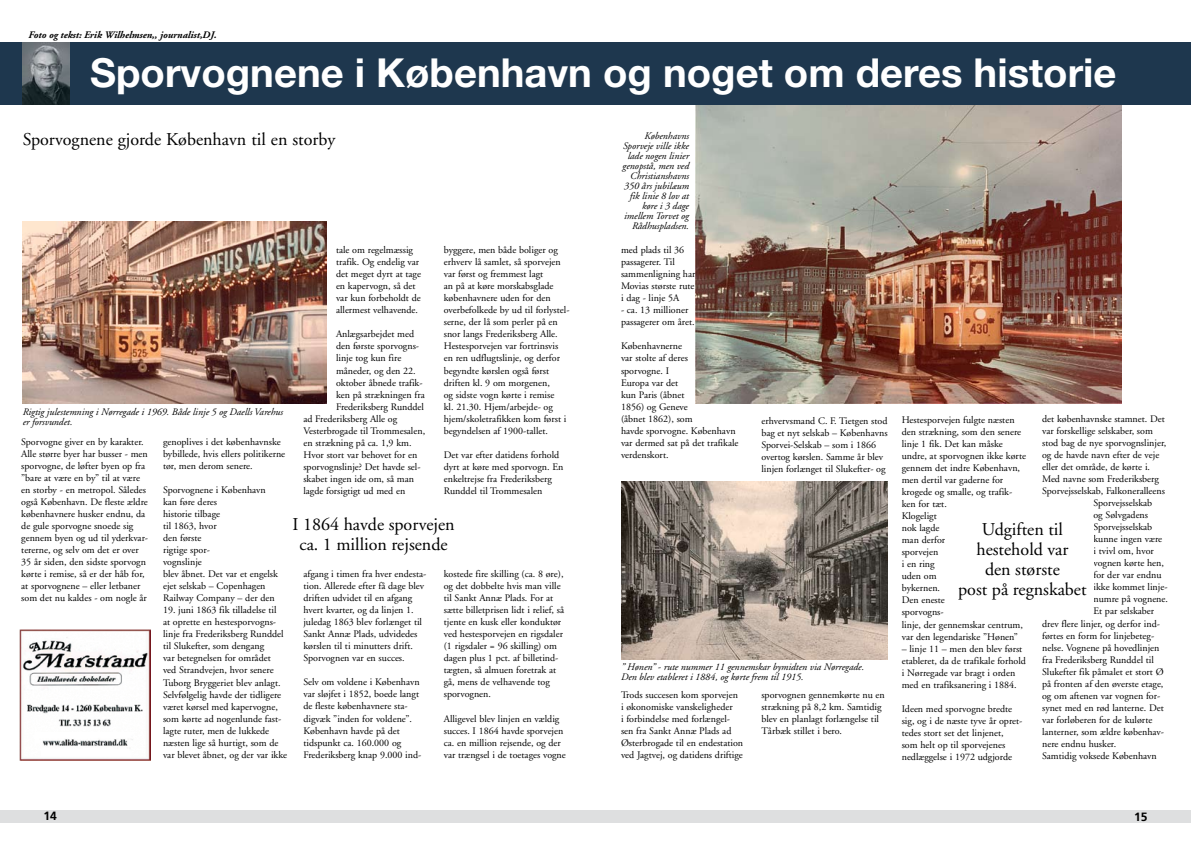
<style>
.page{position:relative;width:1191px;height:842px;background:#fff}
.page>*{position:absolute;margin:0;border:0;box-sizing:border-box;transform-origin:0 0}
.t1{font:700 40px "Helvetica Neue";color:#fff}
.t2{font:18px/20px "Adobe Garamond";color:#000;text-align:center}
.t3{font:700 12px "Frutiger";color:#000}
.t4{font:10px/12px "Adobe Garamond";color:#000}
.t5{font:italic 10px/10px "Adobe Garamond";color:#000}
.t6{font:italic 700 10px "Adobe Garamond";color:#000}
</style>
<div class="page">
<div style="left:0;top:810px;width:1191px;height:12px;background:#dedfe0"></div>
<div style="left:0;top:43px;width:1191px;height:62px;background:#1e374e"></div>
<img style="left:695px;top:105px;width:426px;height:298px">
<img style="left:23px;top:222px;width:304px;height:181px">
<img style="left:621px;top:481px;width:266px;height:178px">
<img style="left:20px;top:630px;width:131px;height:130px">
<img style="left:23px;top:43px;width:47px;height:62px">
<p class="t6" style="left:29px;top:29px;width:189px">Foto og tekst: Erik Wilhelmsen,, journalist,DJ.</p>
<h1 class="t1" style="left:90px;top:48px;width:1027px">Sporvognene i København og noget om deres historie</h1>
<h2 class="t2" style="left:23px;top:130px;width:314px">Sporvognene gjorde København til en storby</h2>
<p class="t5" style="left:622px;top:132px;width:68px;text-align:right">Københavns<br>Sporveje ville ikke lade nogen linier genopstå, men ved<br>Christianshavns<br>350 års jubilæum fik linie 8 lov at køre i 3 dage imellem Torvet og<br>Rådhuspladsen.</p>
<p class="t4" style="left:336px;top:244px;width:87px">tale om regelmæssig trafik. Og endelig var det meget dyrt at tage en kapervogn, så det var kun forbeholdt de allermest velhavende.</p>
<p class="t4" style="left:336px;top:328px;width:80px">Anlægsarbejdet med</p>
<p class="t4" style="left:336px;top:340px;width:85px">den første sporvogns-</p>
<p class="t4" style="left:336px;top:353px;width:67px">linje tog kun fire</p>
<p class="t4" style="left:336px;top:365px;width:81px">måneder, og den 22.</p>
<p class="t4" style="left:336px;top:377px;width:88px">oktober åbnede trafik-</p>
<p class="t4" style="left:336px;top:389px;width:90px">ken på strækningen fra</p>
<p class="t4" style="left:336px;top:401px;width:89px">Frederiksberg Runddel</p>
<p class="t4" style="left:303px;top:413px;width:95px">ad Frederiksberg Alle og</p>
<p class="t4" style="left:303px;top:425px;width:123px">Vesterbrogade til Trommesalen,</p>
<p class="t4" style="left:303px;top:437px;width:110px">en strækning på ca. 1,9 km.</p>
<p class="t4" style="left:303px;top:449px;width:115px">Hvor stort var behovet for en</p>
<p class="t4" style="left:303px;top:461px;width:119px">sporvognslinje? Det havde sel-</p>
<p class="t4" style="left:303px;top:473px;width:112px">skabet ingen ide om, så man</p>
<p class="t4" style="left:303px;top:485px;width:103px">lagde forsigtigt ud med en</p>
<p class="t4" style="left:444px;top:244px;width:127px">byggere, men både boliger og erhverv lå samlet, så sporvejen var først og fremmest lagt<br>an på at køre morskabsglade københavnere uden for den overbefolkede by ud til forlystel&shy;serne, der lå som perler på en snor langs Frederiksberg Alle.<br>Hestesporvejen var fortrinsvis en ren udflugtslinje, og derfor begyndte kørslen også først driften kl. 9 om morgenen,<br>og sidste vogn kørte i remise<br>kl. 21.30. Hjem/arbejde- og hjem/skoletrafikken kom først i begyndelsen af 1900-tallet.</p>
<p class="t4" style="left:444px;top:449px;width:121px">Det var efter datidens forhold dyrt at køre med sporvogn. En enkeltrejse fra Frederiksberg<br>Runddel til Trommesalen</p>
<p class="t4" style="left:621px;top:244px;width:76px">med plads til 36 passagerer. Til sammenligning har<br>Movias største rute i dag - linje 5A</p>
<p class="t4" style="left:621px;top:304px;width:75px">- ca. 13 millioner passagerer om året.</p>
<p class="t4" style="left:621px;top:340px;width:119px">Københavnerne<br>var stolte af deres<br>sporvogne. I<br>Europa var det<br>kun Paris (åbnet<br>1856) og Geneve<br>(åbnet 1862), som<br>havde sporvogne. København var dermed sat på det trafikale verdenskort.</p>
<p class="t5" style="left:23px;top:407px;width:262px">Rigtig julestemning i Nørregade i 1969. Både linje 5 og Daells Varehus er forsvundet.</p>
<p class="t4" style="left:1042px;top:413px;width:124px">det københavnske stamnet. Det</p>
<p class="t4" style="left:1042px;top:425px;width:112px">var forskellige selskaber, som</p>
<p class="t4" style="left:1042px;top:437px;width:126px">stod bag de nye sporvognslinjer,</p>
<p class="t4" style="left:1042px;top:449px;width:119px">og de havde navn efter de veje</p>
<p class="t4" style="left:1042px;top:461px;width:109px">eller det område, de kørte i.</p>
<p class="t4" style="left:1042px;top:473px;width:118px">Med navne som Frederiksberg</p>
<p class="t4" style="left:1042px;top:485px;width:124px">Sporvejsselskab, Falkoneralleens</p>
<p class="t4" style="left:1093px;top:497px;width:60px">Sporvejsselskab</p>
<p class="t4" style="left:1093px;top:509px;width:56px">og Sølvgadens</p>
<p class="t4" style="left:1093px;top:521px;width:60px">Sporvejsselskab</p>
<p class="t4" style="left:1093px;top:533px;width:70px">kunne ingen være</p>
<p class="t4" style="left:1093px;top:545px;width:62px">i tvivl om, hvor</p>
<p class="t4" style="left:1093px;top:557px;width:72px">vognen kørte hen,</p>
<p class="t4" style="left:1093px;top:569px;width:69px">for der var endnu</p>
<p class="t4" style="left:1093px;top:581px;width:76px">ikke kommet linje-</p>
<p class="t4" style="left:1093px;top:593px;width:76px">numre på vognene.</p>
<p class="t4" style="left:1093px;top:606px;width:62px">Et par selskaber</p>
<p class="t4" style="left:1042px;top:618px;width:119px">drev flere linjer, og derfor ind-</p>
<p class="t4" style="left:1042px;top:630px;width:114px">førtes en form for linjebeteg-</p>
<p class="t4" style="left:1042px;top:642px;width:119px">nelse. Vognene på hovedlinjen</p>
<p class="t4" style="left:1042px;top:654px;width:113px">fra Frederiksberg Runddel til</p>
<p class="t4" style="left:1042px;top:666px;width:123px">Slukefter fik påmalet et stort Ø</p>
<p class="t4" style="left:1042px;top:678px;width:123px">på fronten af den øverste etage,</p>
<p class="t4" style="left:1042px;top:690px;width:120px">og om aftenen var vognen for-</p>
<p class="t4" style="left:1042px;top:702px;width:123px">synet med en rød lanterne. Det</p>
<p class="t4" style="left:1042px;top:714px;width:112px">var forløberen for de kulørte</p>
<p class="t4" style="left:1042px;top:726px;width:123px">lanterner, som ældre københav-</p>
<p class="t4" style="left:1042px;top:738px;width:76px">nere endnu husker.</p>
<p class="t4" style="left:1042px;top:750px;width:116px">Samtidig voksede København</p>
<p class="t4" style="left:901px;top:414px;width:126px">Hestesporvejen fulgte næsten den strækning, som den senere linje 1 fik. Det kan måske undre, at sporvognen ikke kørte gennem det indre København, men dertil var gaderne for krogede og smalle, og trafik&shy;ken for tæt.<br>Klogeligt<br>nok lagde<br>man derfor<br>sporvejen<br>i en ring<br>uden om<br>bykernen.<br>Den eneste<br>sporvogns-<br>linje, der gennemskar centrum, var den legendariske ”Hønen”</p>
<p class="t4" style="left:901px;top:643px;width:126px">– linje 11 – men den blev først etableret, da de trafikale forhold i Nørregade var bragt i orden med en trafiksanering i 1884.</p>
<p class="t4" style="left:901px;top:703px;width:122px">Ideen med sporvogne bredte sig, og i de næste tyve år opret&shy;tedes stort set det linjenet,<br>som helt op til sporvejenes nedlæggelse i 1972 udgjorde</p>
<p class="t4" style="left:761px;top:415px;width:128px">erhvervsmand C. F. Tietgen stod bag et nyt selskab – Københavns<br>Sporvei-Selskab – som i 1866 overtog kørslen. Samme år blev linjen forlænget til Slukefter- og</p>
<p class="t4" style="left:163px;top:436px;width:124px">genoplives i det københavnske bybillede, hvis ellers politikerne tør, men derom senere.</p>
<p class="t4" style="left:163px;top:484px;width:116px">Sporvognene i København kan føre deres<br>historie tilbage<br>til 1863, hvor<br>den første<br>rigtige spor-<br>vognslinje<br>blev åbnet. Det var et engelsk ejet selskab – Copenhagen<br>Railway Company – der den</p>
<p class="t4" style="left:163px;top:604px;width:126px">19. juni 1863 fik tilladelse til<br>at oprette en hestesporvogns&shy;linje fra Frederiksberg Runddel til Slukefter, som dengang<br>var betegnelsen for området<br>ved Strandvejen, hvor senere<br>Tuborg Bryggeriet blev anlagt.<br>Selvfølgelig havde der tidligere været kørsel med kapervogne, som kørte ad nogenlunde fast&shy;lagte ruter, men de lukkede næsten lige så hurtigt, som de var blevet åbnet, og der var ikke</p>
<p class="t4" style="left:21px;top:436px;width:128px">Sporvogne giver en by karakter.<br>Alle større byer har busser - men sporvogne, de løfter byen op fra ”bare at være en by” til at være en storby - en metropol. Således også København. De fleste ældre københavnere husker endnu, da de gule sporvogne snoede sig gennem byen og ud til yderkvar&shy;tererne, og selv om det er over<br>35 år siden, den sidste sporvogn kørte i remise, så er der håb for, at sporvognene – eller letbaner som det nu kaldes - om nogle år</p>
<h2 class="t2" style="left:292px;top:515px;width:163px">I 1864 havde sporvejen ca. 1 million rejsende</h2>
<h2 class="t2" style="left:958px;top:519px;width:130px">Udgiften til hestehold var<br>den største<br>post på regnskabet</h2>
<p class="t4" style="left:303px;top:568px;width:124px">afgang i timen fra hver endesta&shy;tion. Allerede efter få dage blev driften udvidet til en afgang hvert kvarter, og da linjen 1. juledag 1863 blev forlænget til<br>Sankt Annæ Plads, udvidedes kørslen til ti minutters drift.<br>Sporvognen var en succes.</p>
<p class="t4" style="left:303px;top:676px;width:119px">Selv om voldene i København var sløjfet i 1852, boede langt de fleste københavnere sta&shy;digvæk ”inden for voldene”.<br>København havde på det tidspunkt ca. 160.000 og<br>Frederiksberg knap 9.000 ind-</p>
<p class="t4" style="left:444px;top:568px;width:122px">kostede fire skilling (ca. 8 øre), og det dobbelte hvis man ville til Sankt Annæ Plads. For at sætte billetprisen lidt i relief, så tjente en kusk eller konduktør ved hestesporvejen en rigsdaler (1 rigsdaler = 96 skilling) om dagen plus 1 pct. af billetind&shy;tægten, så almuen foretrak at gå, mens de velhavende tog sporvognen.</p>
<p class="t4" style="left:444px;top:713px;width:124px">Alligevel blev linjen en vældig succes. I 1864 havde sporvejen ca. en million rejsende, og der var trængsel i de toetages vogne</p>
<p class="t5" style="left:621px;top:662px;width:245px">” Hønen” - rute nummer 11 gennemskar bymidten via Nørregade.<br>Den blev etableret i 1884, og kørte frem til 1915.</p>
<p class="t4" style="left:621px;top:689px;width:124px">Trods succesen kom sporvejen<br>i økonomiske vanskeligheder<br>i forbindelse med forlængel&shy;sen fra Sankt Annæ Plads ad<br>Østerbrogade til en endestation ved Jagtvej, og datidens driftige</p>
<p class="t4" style="left:761px;top:689px;width:125px">sporvognen gennemkørte nu en strækning på 8,2 km. Samtidig blev en planlagt forlængelse til<br>Tårbæk stillet i bero.</p>
<p class="t3" style="left:44px;top:809px;width:14px">14</p>
<p class="t3" style="left:1134px;top:810px;width:13px">15</p>
</div>
